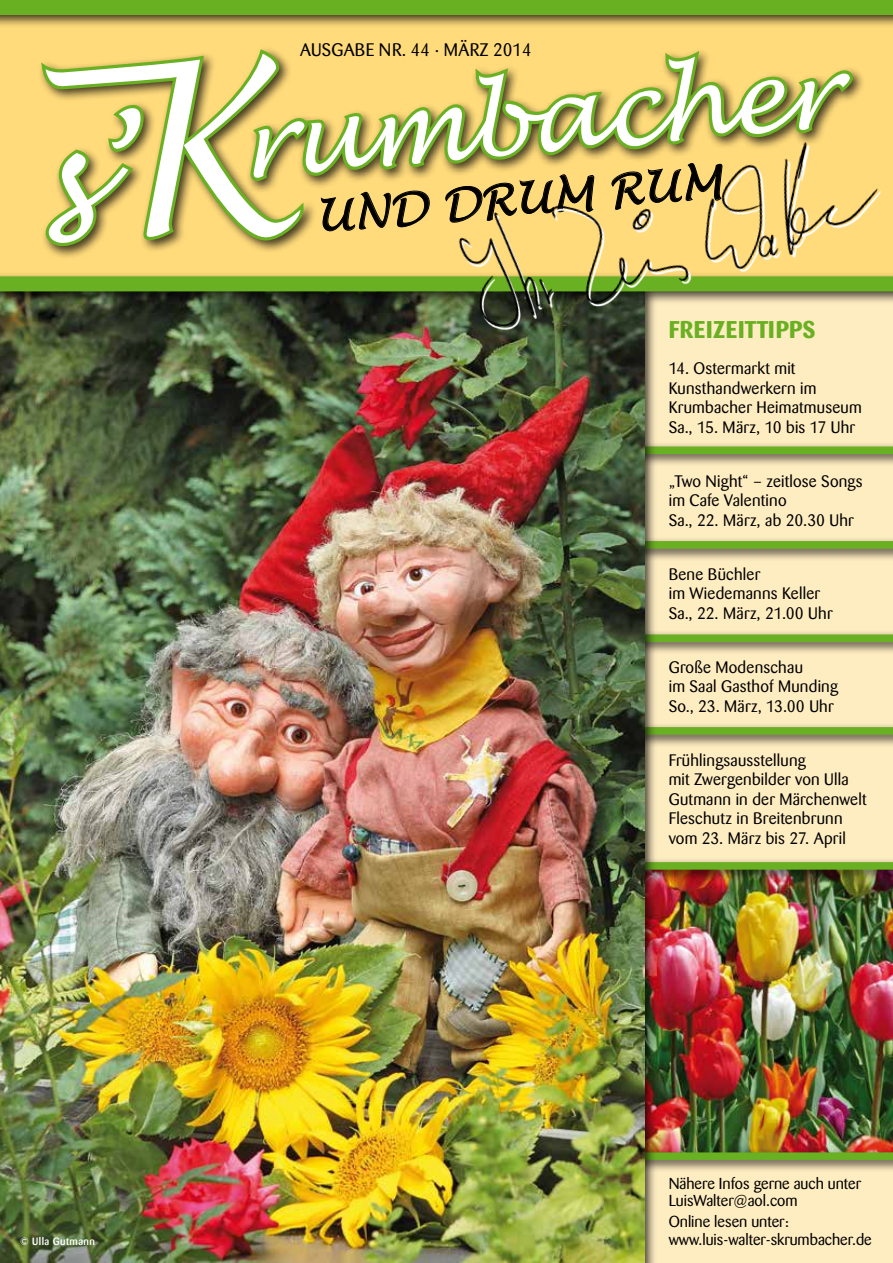
<style>
.page{position:relative;width:893px;height:1263px;background:#fff}
.page>*{position:absolute;margin:0;border:0;box-sizing:border-box;transform-origin:0 0}
.t1{font:italic 95.25px "Lucida Handwriting";color:#fff}
.t2{font:italic 43.95px "Lucida Handwriting";color:#000}
.t3{font:700 24px "Barmeno";letter-spacing:.02em;color:#6ab023}
.t4{font:18px "Barmeno";color:#000}
.t5{font:16.5px/19.5px "Barmeno";letter-spacing:.015em;color:#000}
.t6{font:15.75px/17.2px "Barmeno";color:#000}
.t7{font:500 10.5px "Barmeno";letter-spacing:.045em;color:#fff}
</style>
<div class="page">
<div style="left:644px;top:267px;width:249px;height:996px;background:#ffedc2"></div>
<div style="left:620px;top:442px;width:273px;height:25px;background:#000;opacity:.75"></div>
<div style="left:625px;top:446px;width:268px;height:8px;background:#6ab023"></div>
<img style="left:658px;top:883px;width:235px;height:265px">
<div style="left:625px;top:857px;width:268px;height:26px;background:#000;opacity:.75"></div>
<div style="left:629px;top:862px;width:264px;height:8px;background:#6ab023"></div>
<div style="left:626px;top:1148px;width:267px;height:25px;background:#000;opacity:.75"></div>
<div style="left:631px;top:1152px;width:262px;height:8px;background:#6ab023"></div>
<div style="left:620px;top:536px;width:273px;height:26px;background:#000;opacity:.75"></div>
<div style="left:625px;top:541px;width:268px;height:8px;background:#6ab023"></div>
<div style="left:620px;top:722px;width:273px;height:26px;background:#000;opacity:.75"></div>
<div style="left:625px;top:727px;width:268px;height:8px;background:#6ab023"></div>
<div style="left:620px;top:630px;width:273px;height:25px;background:#000;opacity:.75"></div>
<div style="left:625px;top:634px;width:268px;height:8px;background:#6ab023"></div>
<img style="left:0;top:305px;width:644px;height:958px">
<div style="left:0;top:0;width:893px;height:286px;background:#ffdb7b"></div>
<div style="left:0;top:0;width:893px;height:28px;background:#000;opacity:.75"></div>
<div style="left:0;top:0;width:893px;height:15px;background:#6ab023"></div>
<div style="left:0;top:272px;width:893px;height:33px;background:#000;opacity:.75"></div>
<div style="left:0;top:276px;width:893px;height:15px;background:#6ab023"></div>
<svg style="left:40px;top:54px;width:265px;height:203px"></svg>
<svg style="left:247px;top:49px;width:172px;height:184px"></svg>
<img style="left:419px;top:51px;width:474px;height:373px">
<svg style="left:42px;top:100px;width:105px;height:153px"></svg>
<p class="t7" style="left:20px;top:1235px;width:76px">© Ulla Gutmann</p>
<p class="t4" style="left:300px;top:39px;width:23px">Ausgab</p>
<p class="t4" style="left:366px;top:39px;width:168px">e Nr. 44 · März 2014</p>
<h1 class="t1" style="left:232px;top:87px;width:625px;rotate:-5deg">rumbacher</h1>
<h2 class="t2" style="left:313px;top:190px;width:408px;rotate:-5deg">und drum rum</h2>
<h3 class="t3" style="left:669px;top:315px;width:148px">FREIZEITTIPPS</h3>
<p class="t5" style="left:669px;top:359px;width:195px">14. Ostermarkt mit<br>Kunsthandwerkern im<br>Krumbacher Heimatmuseum<br>Sa., 15. März, 10 bis 17 Uhr</p>
<p class="t5" style="left:669px;top:472px;width:195px">„Two Night“ – zeitlose Songs im Cafe Valentino<br>Sa., 22. März, ab 20.30 Uhr</p>
<p class="t5" style="left:669px;top:564px;width:166px">Bene Büchler<br>im Wiedemanns Keller<br>Sa., 22. März, 21.00 Uhr</p>
<p class="t5" style="left:669px;top:657px;width:171px">Große Modenschau<br>im Saal Gasthof Munding<br>So., 23. März, 13.00 Uhr</p>
<p class="t5" style="left:669px;top:750px;width:199px">Frühlingsausstellung<br>mit Zwergenbilder von Ulla<br>Gutmann in der Märchenwelt<br>Fleschutz in Breitenbrunn vom 23. März bis 27. April</p>
<p class="t6" style="left:669px;top:1175px;width:194px">Nähere Infos gerne auch unter<br>LuisWalter@aol.com</p>
<p class="t6" style="left:669px;top:1213px;width:205px">Online lesen unter: www.luis-walter-skrumbacher.de</p>
</div>
